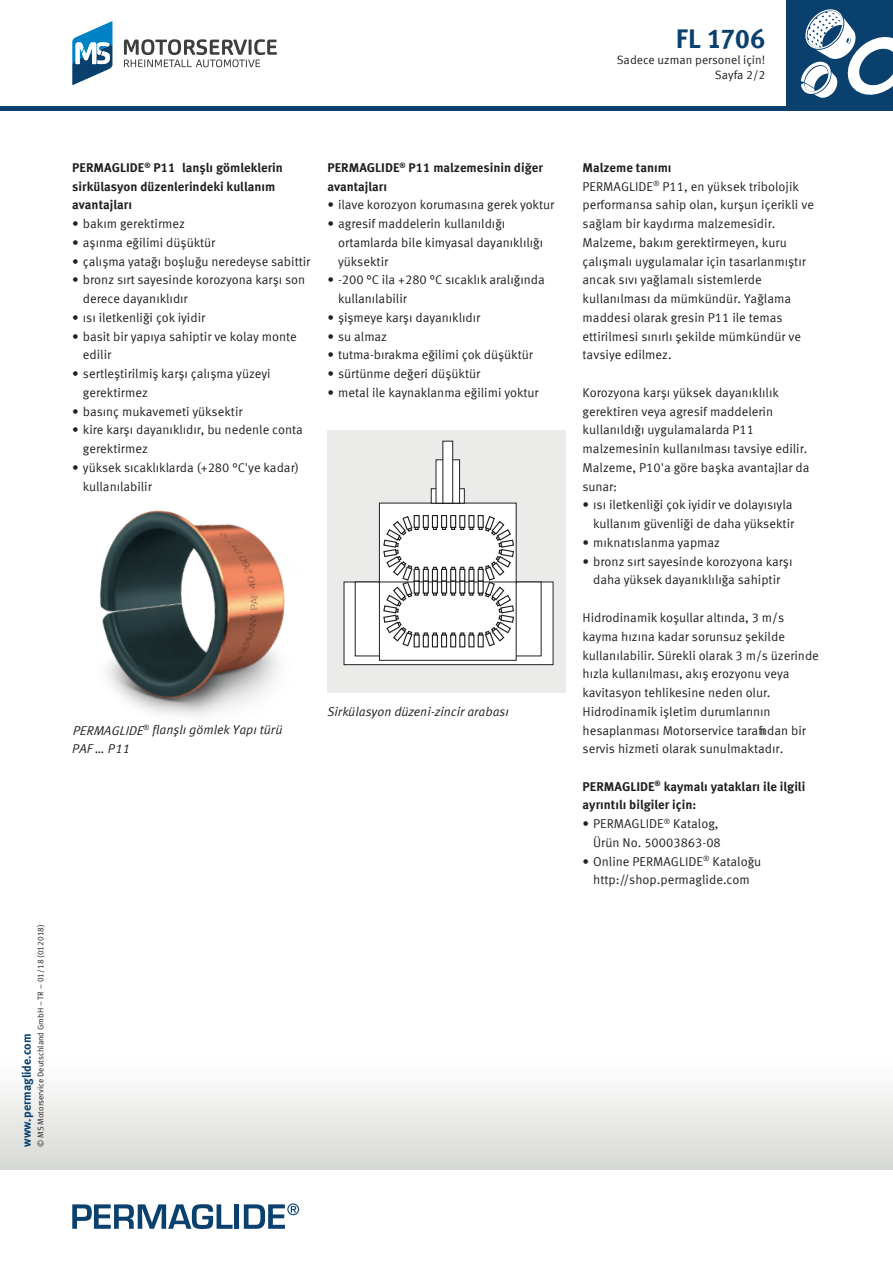
<style>
.page{position:relative;width:893px;height:1263px;background:#fff}
.page>*{position:absolute;margin:0;border:0;box-sizing:border-box;transform-origin:0 0}
.t1{font:700 27px "Meta Offc Pro";letter-spacing:-.02em;color:#09406e}
.t2{font:12.75px/18.8px "Meta Offc Pro Norm";color:#231f20}
.t3{font:700 12.75px/18.8px "Meta Offc Pro";color:#231f20}
.t4{font:12.75px/18.8px "Meta Offc Pro Norm Ita";color:#231f20}
.t5{font:12px "Meta Offc Pro Norm";color:#231f20}
.t6{font:700 12px "Meta Offc Pro";color:#09406e}
.t7{font:8.25px "Meta Offc Pro Norm";color:#231f20}
.s1{font-family:"Meta Offc Pro Norm";font-style:italic}
</style>
<div class="page">
<div style="left:0;top:106px;width:893px;height:5px;background:#09406e"></div>
<div style="left:0;top:1054px;width:893px;height:115px;background:linear-gradient(to bottom,#fff,#d8d9d6)"></div>
<div style="left:787px;top:0;width:106px;height:106px;background:#09406e"></div>
<svg style="left:801px;top:9px;width:92px;height:89px"></svg>
<svg style="left:72px;top:1204px;width:161px;height:25px"></svg>
<div style="left:234px;top:1204px;width:5px;height:25px;background:#09406e"></div>
<svg style="left:244px;top:1203px;width:55px;height:26px"></svg>
<svg style="left:124px;top:39px;width:153px;height:28px"></svg>
<svg style="left:72px;top:21px;width:40px;height:64px"></svg>
<div style="left:327px;top:430px;width:239px;height:263px;background:#ebecea"></div>
<div style="left:344px;top:582px;width:209px;height:83px;background:#fff"></div>
<div style="left:344px;top:582px;width:209px;height:83px;border:1px solid #231f20"></div>
<div style="left:379px;top:503px;width:137px;height:80px;background:#fff"></div>
<div style="left:379px;top:503px;width:137px;height:81px;border:1px solid #231f20"></div>
<div style="left:379px;top:582px;width:137px;height:79px;border:1px solid #231f20"></div>
<div style="left:468px;top:569px;width:6px;height:13px;border:1px solid #231f20"></div>
<div style="left:478px;top:515px;width:6px;height:13px;border:1px solid #231f20"></div>
<div style="left:478px;top:569px;width:6px;height:13px;border:1px solid #231f20"></div>
<div style="left:468px;top:515px;width:6px;height:13px;border:1px solid #231f20"></div>
<div style="left:468px;top:634px;width:6px;height:13px;border:1px solid #231f20"></div>
<div style="left:478px;top:581px;width:6px;height:13px;border:1px solid #231f20"></div>
<svg style="left:479px;top:515px;width:36px;height:132px"></svg>
<div style="left:478px;top:635px;width:5px;height:12px;background:#fff"></div>
<div style="left:478px;top:634px;width:6px;height:13px;border:1px solid #231f20"></div>
<svg style="left:383px;top:515px;width:90px;height:132px"></svg>
<div style="left:469px;top:581px;width:5px;height:12px;background:#fff"></div>
<div style="left:468px;top:581px;width:6px;height:13px;border:1px solid #231f20"></div>
<svg style="left:433px;top:490px;width:30px;height:11px"></svg>
<div style="left:431px;top:488px;width:34px;height:15px;border:1px solid #231f20"></div>
<svg style="left:438px;top:461px;width:20px;height:40px"></svg>
<div style="left:436px;top:459px;width:24px;height:44px;border:1px solid #231f20"></div>
<div style="left:443px;top:441px;width:10px;height:62px;background:#fff"></div>
<div style="left:443px;top:441px;width:10px;height:62px;border:1px solid #231f20"></div>
<img style="left:99px;top:510px;width:279px;height:206px">
<h1 class="t1" style="left:676px;top:18px;width:91px">FL 1706</h1>
<p class="t5" style="left:715px;top:66px;width:52px">Sayfa 2/2</p>
<p class="t5" style="left:617px;top:51px;width:150px">Sadece uzman personel için!</p>
<p class="t3" style="left:72px;top:157px;width:212px">PERMAGLIDE<sup>®</sup> P11 lanşlı gömleklerin sirkülasyon düzenlerindeki kullanım avantajları</p>
<p class="t2" style="left:72px;top:213px;width:114px">• bakım gerektirmez</p>
<p class="t2" style="left:72px;top:232px;width:145px">• aşınma eğilimi düşüktür</p>
<p class="t2" style="left:72px;top:251px;width:240px">• çalışma yatağı boşluğu neredeyse sabittir</p>
<p class="t2" style="left:83px;top:270px;width:224px;text-indent:-11px">• bronz sırt sayesinde korozyona karşı son derece dayanıklıdır</p>
<p class="t2" style="left:72px;top:307px;width:134px">• ısı iletkenliği çok iyidir</p>
<p class="t2" style="left:83px;top:326px;width:215px;text-indent:-11px">• basit bir yapıya sahiptir ve kolay monte edilir</p>
<p class="t2" style="left:83px;top:364px;width:189px;text-indent:-11px">• sertleştirilmiş karşı çalışma yüzeyi gerektirmez</p>
<p class="t2" style="left:72px;top:401px;width:172px">• basınç mukavemeti yüksektir</p>
<p class="t2" style="left:83px;top:420px;width:221px;text-indent:-11px">• kire karşı dayanıklıdır, bu nedenle conta gerektirmez</p>
<p class="t2" style="left:83px;top:457px;width:218px;text-indent:-11px">• yüksek sıcaklıklarda (+280 °C'ye kadar) kullanılabilir</p>
<p class="t3" style="left:327px;top:157px;width:217px">PERMAGLIDE<sup>®</sup> P11 malzemesinin diğer avantajları</p>
<p class="t2" style="left:327px;top:195px;width:228px">• ilave korozyon korumasına gerek yoktur</p>
<p class="t2" style="left:338px;top:213px;width:207px;text-indent:-11px">• agresif maddelerin kullanıldığı ortamlarda bile kimyasal dayanıklılığı yüksektir</p>
<p class="t2" style="left:338px;top:270px;width:208px;text-indent:-11px">• -200 °C ila +280 °C sıcaklık aralığında kullanılabilir</p>
<p class="t2" style="left:327px;top:307px;width:154px">• şişmeye karşı dayanıklıdır</p>
<p class="t2" style="left:327px;top:326px;width:61px">• su almaz</p>
<p class="t2" style="left:327px;top:345px;width:207px">• tutma-bırakma eğilimi çok düşüktür</p>
<p class="t2" style="left:327px;top:364px;width:154px">• sürtünme değeri düşüktür</p>
<p class="t2" style="left:327px;top:382px;width:213px">• metal ile kaynaklanma eğilimi yoktur</p>
<p class="t4" style="left:72px;top:720px;width:212px"><span class="s1">PERMAGLIDE</span><sup>®</sup> flanşlı gömlek Yapı türü<br>PAF … P11</p>
<p class="t4" style="left:327px;top:701px;width:183px">Sirkülasyon düzeni-zincir arabası</p>
<p class="t7" style="left:34px;top:1147px;width:224px;rotate:-90deg">© MS Motorservice Deutschland GmbH – TR – 01/18 (012018)</p>
<p class="t6" style="left:17px;top:1147px;width:115px;rotate:-90deg">www.permaglide.com</p>
<p class="t3" style="left:583px;top:157px;width:90px">Malzeme tanımı</p>
<p class="t2" style="left:583px;top:176px;width:233px">PERMAGLIDE<sup>®</sup> P11, en yüksek tribolojik performansa sahip olan, kurşun içerikli ve sağlam bir kaydırma malzemesidir.<br>Malzeme, bakım gerektirmeyen, kuru çalışmalı uygulamalar için tasarlanmıştır ancak sıvı yağlamalı sistemlerde kullanılması da mümkündür. Yağlama maddesi olarak gresin P11 ile temas ettirilmesi sınırlı şekilde mümkündür ve tavsiye edilmez.</p>
<p class="t2" style="left:583px;top:382px;width:228px">Korozyona karşı yüksek dayanıklılık gerektiren veya agresif maddelerin kullanıldığı uygulamalarda P11 malzemesinin kullanılması tavsiye edilir.<br>Malzeme, P10'a göre başka avantajlar da sunar:</p>
<p class="t2" style="left:583px;top:495px;width:213px;text-align:right">• ısı iletkenliği çok iyidir ve dolayısıyla kullanım güvenliği de daha yüksektir</p>
<p class="t2" style="left:583px;top:532px;width:139px">• mıknatıslanma yapmaz</p>
<p class="t2" style="left:583px;top:551px;width:211px;text-align:center">• bronz sırt sayesinde korozyona karşı daha yüksek dayanıklılığa sahiptir</p>
<p class="t2" style="left:583px;top:607px;width:238px">Hidrodinamik koşullar altında, 3 m/s kayma hızına kadar sorunsuz şekilde kullanılabilir. Sürekli olarak 3 m/s üzerinde hızla kullanılması, akış erozyonu veya kavitasyon tehlikesine neden olur.<br>Hidrodinamik işletim durumlarının hesaplanması Motorservice tarafından bir servis hizmeti olarak sunulmaktadır.</p>
<p class="t3" style="left:583px;top:776px;width:224px">PERMAGLIDE<sup>®</sup> kaymalı yatakları ile ilgili ayrıntılı bilgiler için:</p>
<p class="t2" style="left:583px;top:813px;width:140px;text-align:right">• PERMAGLIDE<sup>®</sup> Katalog,<br>Ürün No. 50003863-08</p>
<p class="t2" style="left:583px;top:851px;width:180px;text-align:center">• Online PERMAGLIDE<sup>®</sup> Kataloğu http://shop.permaglide.com</p>
</div>
